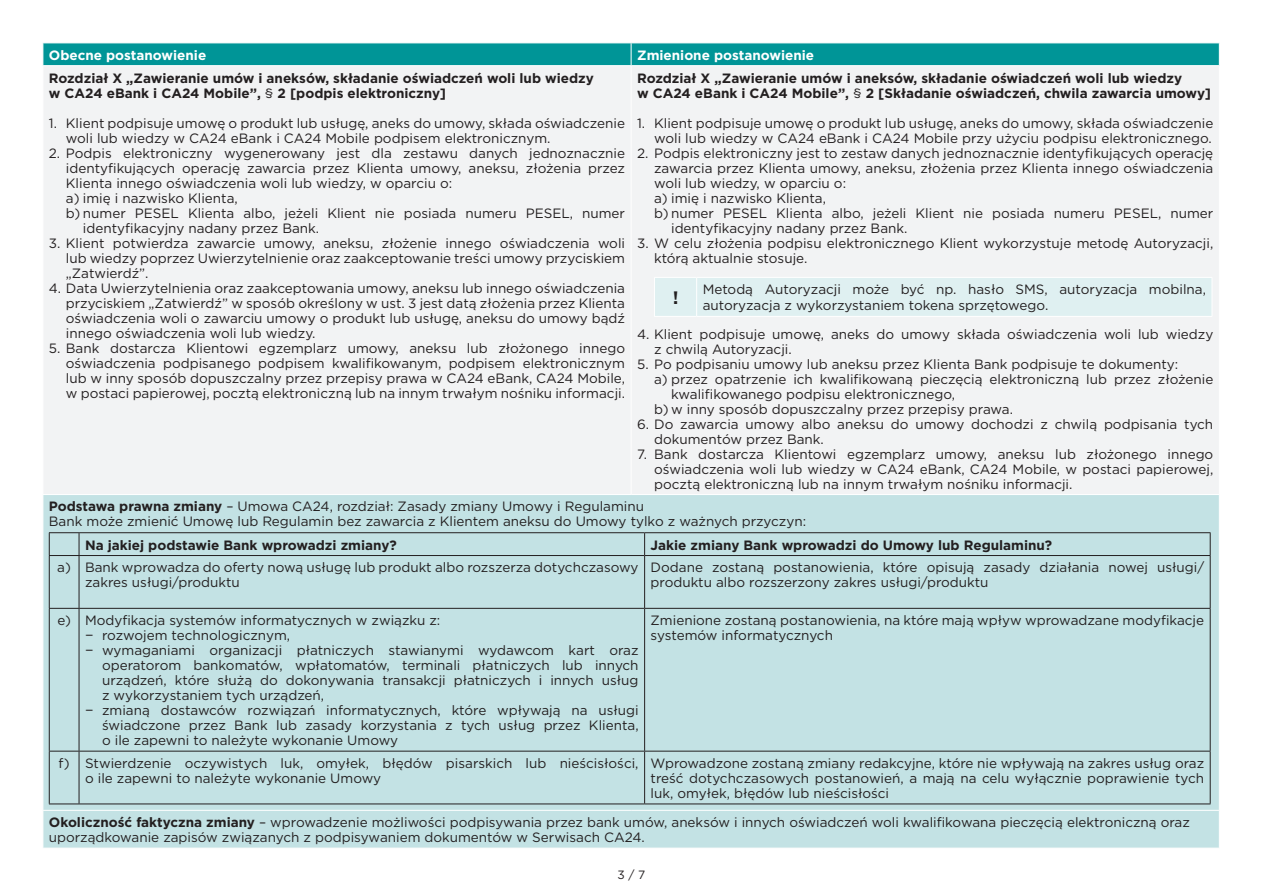
<style>
.page{position:relative;width:1263px;height:893px;background:#fff}
.page>*{position:absolute;margin:0;border:0;box-sizing:border-box;transform-origin:0 0}
.t1{font:700 18px "Gotham";color:#231f20}
.txt_tabela{font:13.5px/15px "Gotham";color:#231f20}
.t2{font:700 13.5px/15px "Gotham";color:#231f20}
.t3{font:700 13.5px "Gotham";color:#fff}
.t4{font:12px "Gotham";color:#231f20}
.s1{font-weight:400}
.s2{font-weight:700}
</style>
<div class="page">
<div style="left:44px;top:66px;width:1175px;height:428px;background:#f2f3f4"></div>
<div style="left:44px;top:495px;width:1175px;height:353px;background:#c3e2e4"></div>
<div style="left:43px;top:43px;width:1177px;height:22px;background:#009597"></div>
<hr style="left:631px;top:66px;width:1px;height:428px;background:#fff">
<hr style="left:43px;top:810px;width:588px;height:1px;background:#fff">
<hr style="left:631px;top:810px;width:589px;height:1px;background:#fff">
<div style="left:655px;top:278px;width:556px;height:38px;background:#dff0f1"></div>
<hr style="left:654px;top:277px;width:43px;height:1px;background:#fff">
<hr style="left:654px;top:278px;width:1px;height:38px;background:#fff">
<hr style="left:697px;top:277px;width:515px;height:1px;background:#fff">
<hr style="left:696px;top:278px;width:1px;height:38px;background:#fff">
<hr style="left:1211px;top:278px;width:1px;height:38px;background:#fff">
<hr style="left:654px;top:316px;width:43px;height:1px;background:#fff">
<hr style="left:697px;top:316px;width:515px;height:1px;background:#fff">
<hr style="left:49px;top:532px;width:30px;height:1px;background:#231f20">
<svg style="left:49px;top:533px;width:1px;height:22px"></svg>
<hr style="left:79px;top:532px;width:566px;height:1px;background:#231f20">
<svg style="left:79px;top:533px;width:1px;height:22px"></svg>
<hr style="left:645px;top:532px;width:565px;height:1px;background:#231f20">
<svg style="left:644px;top:533px;width:1px;height:22px"></svg>
<svg style="left:1210px;top:533px;width:1px;height:22px"></svg>
<hr style="left:49px;top:555px;width:30px;height:1px;background:#231f20">
<hr style="left:49px;top:556px;width:1px;height:52px;background:#231f20">
<hr style="left:79px;top:555px;width:566px;height:1px;background:#231f20">
<hr style="left:79px;top:556px;width:1px;height:52px;background:#231f20">
<hr style="left:645px;top:555px;width:565px;height:1px;background:#231f20">
<hr style="left:644px;top:556px;width:1px;height:52px;background:#231f20">
<hr style="left:1210px;top:556px;width:1px;height:52px;background:#231f20">
<hr style="left:49px;top:608px;width:30px;height:1px;background:#231f20">
<hr style="left:49px;top:609px;width:1px;height:142px;background:#231f20">
<hr style="left:79px;top:608px;width:566px;height:1px;background:#231f20">
<hr style="left:79px;top:609px;width:1px;height:142px;background:#231f20">
<hr style="left:645px;top:608px;width:565px;height:1px;background:#231f20">
<hr style="left:644px;top:609px;width:1px;height:142px;background:#231f20">
<hr style="left:1210px;top:609px;width:1px;height:142px;background:#231f20">
<hr style="left:49px;top:751px;width:30px;height:1px;background:#231f20">
<hr style="left:49px;top:751px;width:1px;height:53px;background:#231f20">
<hr style="left:79px;top:751px;width:566px;height:1px;background:#231f20">
<hr style="left:79px;top:751px;width:1px;height:53px;background:#231f20">
<hr style="left:645px;top:751px;width:565px;height:1px;background:#231f20">
<hr style="left:644px;top:751px;width:1px;height:53px;background:#231f20">
<hr style="left:1210px;top:751px;width:1px;height:53px;background:#231f20">
<hr style="left:49px;top:804px;width:30px;height:1px;background:#231f20">
<hr style="left:79px;top:804px;width:566px;height:1px;background:#231f20">
<hr style="left:645px;top:804px;width:565px;height:1px;background:#231f20">
<p class="t3" style="left:49px;top:46px;width:159px">Obecne postanowienie</p>
<p class="t3" style="left:637px;top:46px;width:179px">Zmienione postanowienie</p>
<p class="t2" style="left:49px;top:70px;width:546px">Rozdział X „Zawieranie umów i aneksów, składanie oświadczeń woli lub wiedzy w CA24 eBank i CA24 Mobile”, <span class="s1">§</span> 2 [podpis elektroniczny]</p>
<p class="txt_tabela" style="left:66px;top:115px;width:561px;text-indent:-17px">1. Klient podpisuje umowę o produkt lub usługę, aneks do umowy, składa oświadczenie woli lub wiedzy w CA24 eBank i CA24 Mobile podpisem elektronicznym.</p>
<p class="txt_tabela" style="left:66px;top:145px;width:561px;text-align:justify;text-indent:-17px">2. Podpis elektroniczny wygenerowany jest dla zestawu danych jednoznacznie identyfikujących operację zawarcia przez Klienta umowy, aneksu, złożenia przez Klienta innego oświadczenia woli lub wiedzy, w oparciu o:</p>
<p class="txt_tabela" style="left:66px;top:190px;width:173px">a) imię i nazwisko Klienta,</p>
<p class="txt_tabela" style="left:83px;top:205px;width:544px;text-indent:-17px">b) numer PESEL Klienta albo, jeżeli Klient nie posiada numeru PESEL, numer identyfikacyjny nadany przez Bank.</p>
<p class="txt_tabela" style="left:66px;top:235px;width:561px;text-align:justify;text-indent:-17px">3. Klient potwierdza zawarcie umowy, aneksu, złożenie innego oświadczenia woli lub wiedzy poprzez Uwierzytelnienie oraz zaakceptowanie treści umowy przyciskiem „Zatwierdź”.</p>
<p class="txt_tabela" style="left:66px;top:280px;width:561px;text-align:justify;text-indent:-17px">4. Data Uwierzytelnienia oraz zaakceptowania umowy, aneksu lub innego oświadczenia przyciskiem „Zatwierdź” w sposób określony w ust. 3 jest datą złożenia przez Klienta oświadczenia woli o zawarciu umowy o produkt lub usługę, aneksu do umowy bądź innego oświadczenia woli lub wiedzy.</p>
<p class="txt_tabela" style="left:66px;top:340px;width:561px;text-align:justify;text-indent:-17px">5. Bank dostarcza Klientowi egzemplarz umowy, aneksu lub złożonego innego oświadczenia podpisanego podpisem kwalifikowanym, podpisem elektronicznym lub w inny sposób dopuszczalny przez przepisy prawa w CA24 eBank, CA24 Mobile, w postaci papierowej, pocztą elektroniczną lub na innym trwałym nośniku informacji.</p>
<p class="t2" style="left:637px;top:70px;width:575px">Rozdział X „Zawieranie umów i aneksów, składanie oświadczeń woli lub wiedzy<br>w CA24 eBank i CA24 Mobile”, <span class="s1">§</span> 2 [Składanie oświadczeń, chwila zawarcia umowy]</p>
<p class="txt_tabela" style="left:637px;top:115px;width:578px;text-align:right">1. Klient podpisuje umowę o produkt lub usługę, aneks do umowy, składa oświadczenie woli lub wiedzy w CA24 eBank i CA24 Mobile przy użyciu podpisu elektronicznego.</p>
<p class="txt_tabela" style="left:654px;top:145px;width:561px;text-align:justify;text-indent:-17px">2. Podpis elektroniczny jest to zestaw danych jednoznacznie identyfikujących operację zawarcia przez Klienta umowy, aneksu, złożenia przez Klienta innego oświadczenia woli lub wiedzy, w oparciu o:</p>
<p class="txt_tabela" style="left:654px;top:190px;width:173px">a) imię i nazwisko Klienta,</p>
<p class="txt_tabela" style="left:671px;top:205px;width:544px;text-indent:-17px">b) numer PESEL Klienta albo, jeżeli Klient nie posiada numeru PESEL, numer identyfikacyjny nadany przez Bank.</p>
<p class="txt_tabela" style="left:654px;top:235px;width:561px;text-indent:-17px">3. W celu złożenia podpisu elektronicznego Klient wykorzystuje metodę Autoryzacji, którą aktualnie stosuje.</p>
<p class="t1" style="left:673px;top:286px;width:7px">!</p>
<p class="txt_tabela" style="left:703px;top:281px;width:505px;line-height:16.2px">Metodą Autoryzacji może być np. hasło SMS, autoryzacja mobilna, autoryzacja z wykorzystaniem tokena sprzętowego.</p>
<p class="txt_tabela" style="left:654px;top:326px;width:561px;text-indent:-17px">4. Klient podpisuje umowę, aneks do umowy składa oświadczenia woli lub wiedzy z chwilą Autoryzacji.</p>
<p class="txt_tabela" style="left:637px;top:356px;width:543px">5. Po podpisaniu umowy lub aneksu przez Klienta Bank podpisuje te dokumenty:</p>
<p class="txt_tabela" style="left:671px;top:371px;width:544px;text-indent:-17px">a) przez opatrzenie ich kwalifikowaną pieczęcią elektroniczną lub przez złożenie kwalifikowanego podpisu elektronicznego,</p>
<p class="txt_tabela" style="left:654px;top:401px;width:360px">b) w inny sposób dopuszczalny przez przepisy prawa.</p>
<p class="txt_tabela" style="left:654px;top:416px;width:561px;text-indent:-17px">6. Do zawarcia umowy albo aneksu do umowy dochodzi z chwilą podpisania tych dokumentów przez Bank.</p>
<p class="txt_tabela" style="left:654px;top:446px;width:561px;text-align:justify;text-indent:-17px">7. Bank dostarcza Klientowi egzemplarz umowy, aneksu lub złożonego innego oświadczenia woli lub wiedzy w CA24 eBank, CA24 Mobile, w postaci papierowej, pocztą elektroniczną lub na innym trwałym nośniku informacji.</p>
<p class="txt_tabela" style="left:49px;top:499px;width:597px"><span class="s2">Podstawa prawna zmiany</span> – Umowa CA24, rozdział: Zasady zmiany Umowy i Regulaminu</p>
<p class="txt_tabela" style="left:49px;top:514px;width:759px">Bank może zmienić Umowę lub Regulamin bez zawarcia z Klientem aneksu do Umowy tylko z ważnych przyczyn:</p>
<p class="t2" style="left:85px;top:537px;width:313px">Na jakiej podstawie Bank wprowadzi zmiany?</p>
<p class="t2" style="left:651px;top:537px;width:403px">Jakie zmiany Bank wprowadzi do Umowy lub Regulaminu?</p>
<p class="txt_tabela" style="left:57px;top:560px;width:15px">a)</p>
<p class="txt_tabela" style="left:85px;top:560px;width:555px">Bank wprowadza do oferty nową usługę lub produkt albo rozszerza dotychczasowy zakres usługi/produktu</p>
<p class="txt_tabela" style="left:651px;top:560px;width:555px">Dodane zostaną postanowienia, które opisują zasady działania nowej usługi/ produktu albo rozszerzony zakres usługi/produktu</p>
<p class="txt_tabela" style="left:57px;top:613px;width:15px">e)</p>
<p class="txt_tabela" style="left:85px;top:613px;width:357px">Modyfikacja systemów informatycznych w związku z:</p>
<p class="txt_tabela" style="left:85px;top:628px;width:207px">− rozwojem technologicznym,</p>
<p class="txt_tabela" style="left:102px;top:643px;width:538px;text-align:justify;text-indent:-17px">− wymaganiami organizacji płatniczych stawianymi wydawcom kart oraz operatorom bankomatów, wpłatomatów, terminali płatniczych lub innych urządzeń, które służą do dokonywania transakcji płatniczych i innych usług z wykorzystaniem tych urządzeń,</p>
<p class="txt_tabela" style="left:102px;top:703px;width:538px;text-align:justify;text-indent:-17px">− zmianą dostawców rozwiązań informatycznych, które wpływają na usługi świadczone przez Bank lub zasady korzystania z tych usług przez Klienta, o ile zapewni to należyte wykonanie Umowy</p>
<p class="txt_tabela" style="left:651px;top:613px;width:555px">Zmienione zostaną postanowienia, na które mają wpływ wprowadzane modyfikacje systemów informatycznych</p>
<p class="txt_tabela" style="left:59px;top:755px;width:13px">f)</p>
<p class="txt_tabela" style="left:85px;top:755px;width:555px">Stwierdzenie oczywistych luk, omyłek, błędów pisarskich lub nieścisłości, o ile zapewni to należyte wykonanie Umowy</p>
<p class="txt_tabela" style="left:651px;top:755px;width:555px;text-align:justify">Wprowadzone zostaną zmiany redakcyjne, które nie wpływają na zakres usług oraz treść dotychczasowych postanowień, a mają na celu wyłącznie poprawienie tych luk, omyłek, błędów lub nieścisłości</p>
<p class="txt_tabela" style="left:49px;top:814px;width:1142px"><span class="s2">Okoliczność faktyczna zmiany</span> – wprowadzenie możliwości podpisywania przez bank umów, aneksów i innych oświadczeń woli kwalifikowana pieczęcią elektroniczną oraz uporządkowanie zapisów związanych z podpisywaniem dokumentów w Serwisach CA24.</p>
<p class="t4" style="left:618px;top:867px;width:29px">3 / 7</p>
</div>
